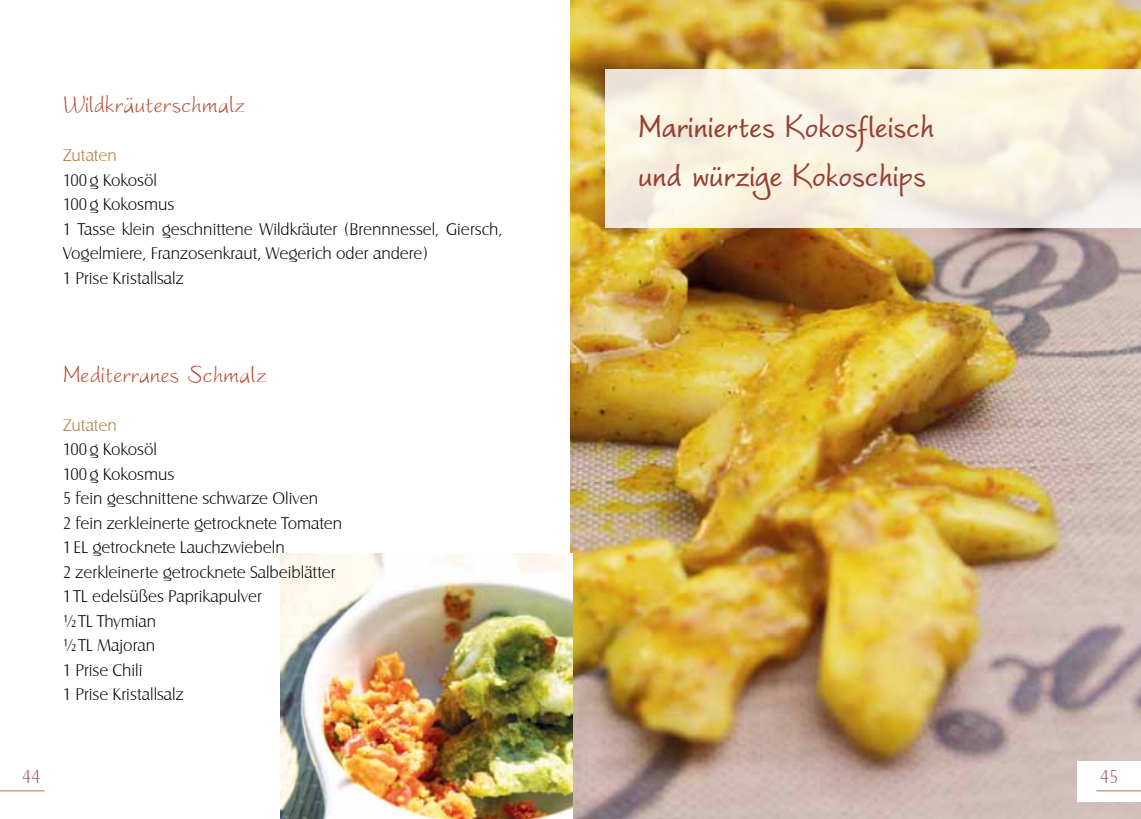
<style>
.page{position:relative;width:1141px;height:819px;background:#fff}
.page>*{position:absolute;margin:0;border:0;box-sizing:border-box;transform-origin:0 0}
.t1{font:700 42px/49px "Worstveld Sling";letter-spacing:.005em;color:#973f32}
.t2{font:31.5px "Worstveld Sling";color:#b24c31}
.t3{font:19.25px "Castle T Ligh";color:#a75e6e}
.t4{font:17.5px/24.5px "Castle T Ligh";color:#000}
.t5{font:17.5px "Castle T Ligh";color:#b37834}
</style>
<div class="page">
<img style="left:570px;top:0;width:571px;height:819px">
<svg style="left:606px;top:69px;width:535px;height:159px;background:#f6efe0"></svg>
<img style="left:280px;top:553px;width:292px;height:266px">
<div style="left:1078px;top:761px;width:63px;height:41px;background:#fff"></div>
<hr style="left:1096px;top:790px;width:45px;height:1px;background:#b37834">
<hr style="left:0;top:790px;width:45px;height:1px;background:#b37834">
<h2 class="t2" style="left:63px;top:89px;width:184px">Wildkräuterschmalz</h2>
<p class="t5" style="left:63px;top:146px;width:55px">Zutaten</p>
<p class="t4" style="left:63px;top:168px;width:441px">100g Kokosöl<br>100g Kokosmus<br>1 Tasse klein geschnittene Wildkräuter (Brennnessel, Giersch, Vogelmiere, Franzosenkraut, Wegerich oder andere)<br>1 Prise Kristallsalz</p>
<h2 class="t2" style="left:63px;top:359px;width:206px">Mediterranes Schmalz</h2>
<p class="t5" style="left:63px;top:415px;width:55px">Zutaten</p>
<p class="t4" style="left:63px;top:437px;width:281px">100g Kokosöl<br>100g Kokosmus<br>5 fein geschnittene schwarze Oliven<br>2 fein zerkleinerte getrocknete Tomaten<br>1 EL getrocknete Lauchzwiebeln<br>2 zerkleinerte getrocknete Salbeiblätter<br>1 TL edelsüßes Paprikapulver<br>½TL Thymian<br>½TL Majoran<br>1 Prise Chili<br>1 Prise Kristallsalz</p>
<h1 class="t1" style="left:638px;top:104px;width:297px">Mariniertes Kokosfleisch und würzige Kokoschips</h1>
<p class="t3" style="left:22px;top:766px;width:20px">44</p>
<p class="t3" style="left:1100px;top:766px;width:20px">45</p>
</div>
